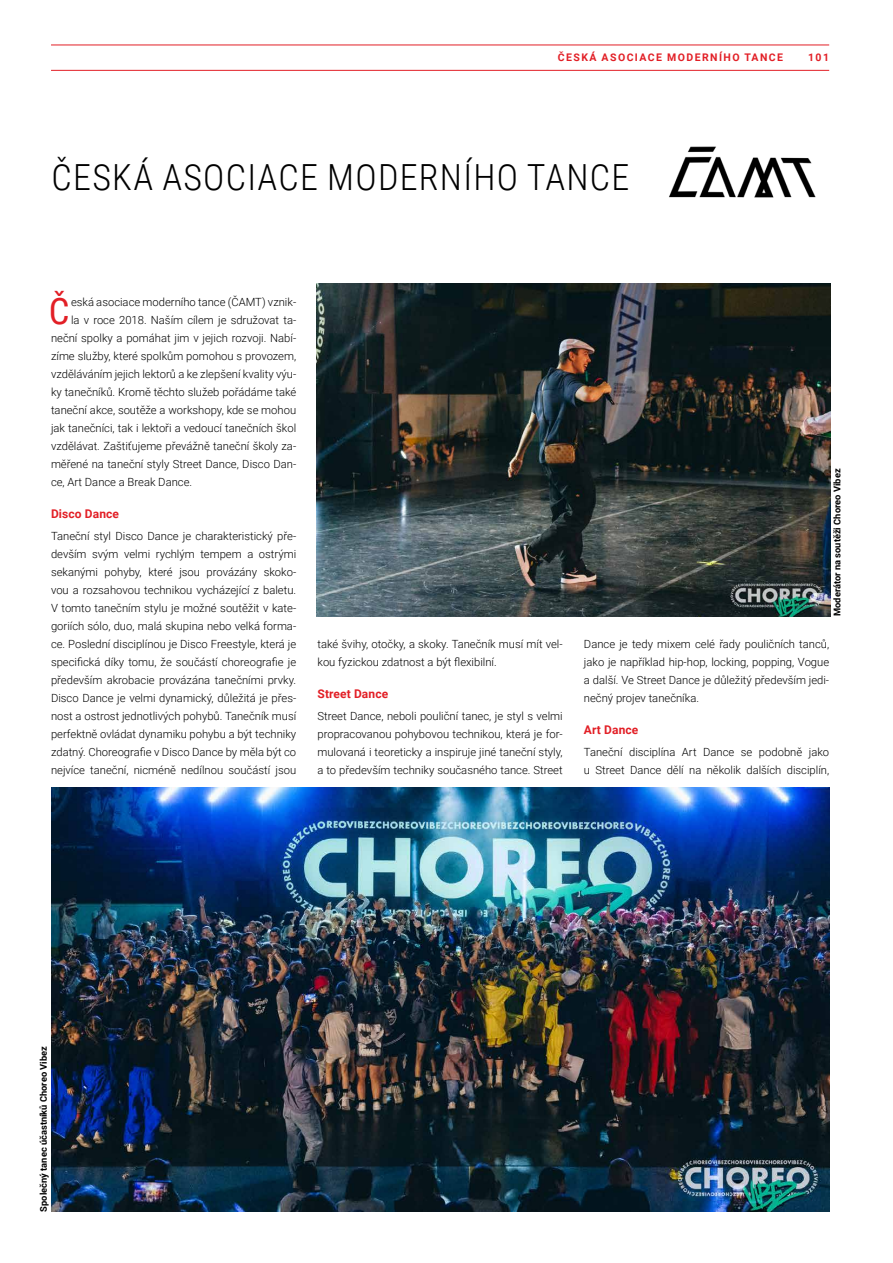
<style>
.page{position:relative;width:893px;height:1263px;background:#fff}
.page>*{position:absolute;margin:0;border:0;box-sizing:border-box;transform-origin:0 0}
.t1{font:36.6px "Roboto Condensed";color:#e21f26}
.t2{font:300 36px "Roboto Condensed";letter-spacing:.035em;color:#000}
.t3{font:700 12px "Roboto";letter-spacing:.01em;color:#e21f26}
.t4{font:300 11.25px/18px "Roboto";color:#000;text-align:justify}
.t5{font:700 10.5px "Roboto";color:#e21f26}
.t6{font:700 9.3px "Roboto";color:#000}
</style>
<div class="page">
<hr style="left:51px;top:70px;width:778px;height:1px;background:#e21f26">
<hr style="left:51px;top:45px;width:778px;height:1px;background:#e21f26">
<img style="left:669px;top:146px;width:147px;height:52px">
<img style="left:316px;top:283px;width:514px;height:334px">
<img style="left:51px;top:788px;width:778px;height:424px">
<p class="t5" style="left:558px;top:50px;width:17px">Česk</p>
<p class="t5" style="left:589px;top:50px;width:21px">á asociace</p>
<p class="t5" style="left:667px;top:50px;width:9px">moderního</p>
<p class="t5" style="left:744px;top:50px;width:9px">tance</p>
<p class="t5" style="left:808px;top:50px;width:22px">101</p>
<h2 class="t2" style="left:52px;top:152px;width:579px">ČESKÁ ASOCIACE MODERNÍHO TANCE</h2>
<h1 class="t1" style="left:49px;top:285px;width:22px">Č</h1>
<p class="t4" style="left:71px;top:293px;width:227px">eská asociace moderního tance (ČAMT) vznik-</p>
<p class="t4" style="left:71px;top:311px;width:227px">la v roce 2018. Naším cílem je sdružovat ta-</p>
<p class="t4" style="left:51px;top:329px;width:247px">neční spolky a pomáhat jim v jejich rozvoji. Nabí-</p>
<p class="t4" style="left:51px;top:347px;width:247px">zíme služby, které spolkům pomohou s provozem,</p>
<p class="t4" style="left:51px;top:365px;width:247px">vzděláváním jejich lektorů a ke zlepšení kvality výu-</p>
<p class="t4" style="left:51px;top:383px;width:247px">ky tanečníků. Kromě těchto služeb pořádáme také</p>
<p class="t4" style="left:51px;top:401px;width:247px">taneční akce, soutěže a workshopy, kde se mohou</p>
<p class="t4" style="left:51px;top:419px;width:247px">jak tanečníci, tak i lektoři a vedoucí tanečních škol</p>
<p class="t4" style="left:51px;top:437px;width:247px">vzdělávat. Zaštiťujeme převážně taneční školy za-</p>
<p class="t4" style="left:51px;top:455px;width:247px">měřené na taneční styly Street Dance, Disco Dan-</p>
<p class="t4" style="left:51px;top:473px;width:143px">ce, Art Dance a Break Dance.</p>
<p class="t3" style="left:51px;top:505px;width:70px">Disco Dance</p>
<p class="t4" style="left:51px;top:527px;width:247px">Taneční styl Disco Dance je charakteristický pře&shy;devším svým velmi rychlým tempem a ostrými sekanými pohyby, které jsou provázány skoko&shy;vou a rozsahovou technikou vycházející z baletu.<br>V tomto tanečním stylu je možné soutěžit v kate&shy;goriích sólo, duo, malá skupina nebo velká forma&shy;ce. Poslední disciplínou je Disco Freestyle, která je specifická díky tomu, že součástí choreografie je především akrobacie provázána tanečními prvky.<br>Disco Dance je velmi dynamický, důležitá je přes&shy;nost a ostrost jednotlivých pohybů. Tanečník musí perfektně ovládat dynamiku pohybu a být techniky zdatný. Choreografie v Disco Dance by měla být co nejvíce taneční, nicméně nedílnou součástí jsou</p>
<p class="t4" style="left:317px;top:635px;width:247px">také švihy, otočky, a skoky. Tanečník musí mít vel&shy;kou fyzickou zdatnost a být flexibilní.</p>
<p class="t3" style="left:317px;top:685px;width:72px">Street Dance</p>
<p class="t4" style="left:317px;top:707px;width:247px">Street Dance, neboli pouliční tanec, je styl s velmi propracovanou pohybovou technikou, která je for&shy;mulovaná i teoreticky a inspiruje jiné taneční styly, a to především techniky současného tance. Street</p>
<p class="t6" style="left:831px;top:616px;width:149px;rotate:-90deg">Moderátor na soutěži Choreo Vibez</p>
<p class="t4" style="left:584px;top:635px;width:247px">Dance je tedy mixem celé řady pouličních tanců, jako je například hip-hop, locking, popping, Vogue a další. Ve Street Dance je důležitý především jedi&shy;nečný projev tanečníka.</p>
<p class="t3" style="left:584px;top:721px;width:56px">Art Dance</p>
<p class="t4" style="left:584px;top:743px;width:247px">Taneční disciplína Art Dance se podobně jako u Street Dance dělí na několik dalších disciplín,</p>
<p class="t6" style="left:37px;top:1211px;width:167px;rotate:-90deg">Společný tanec účastníků Choreo Vibez</p>
</div>
